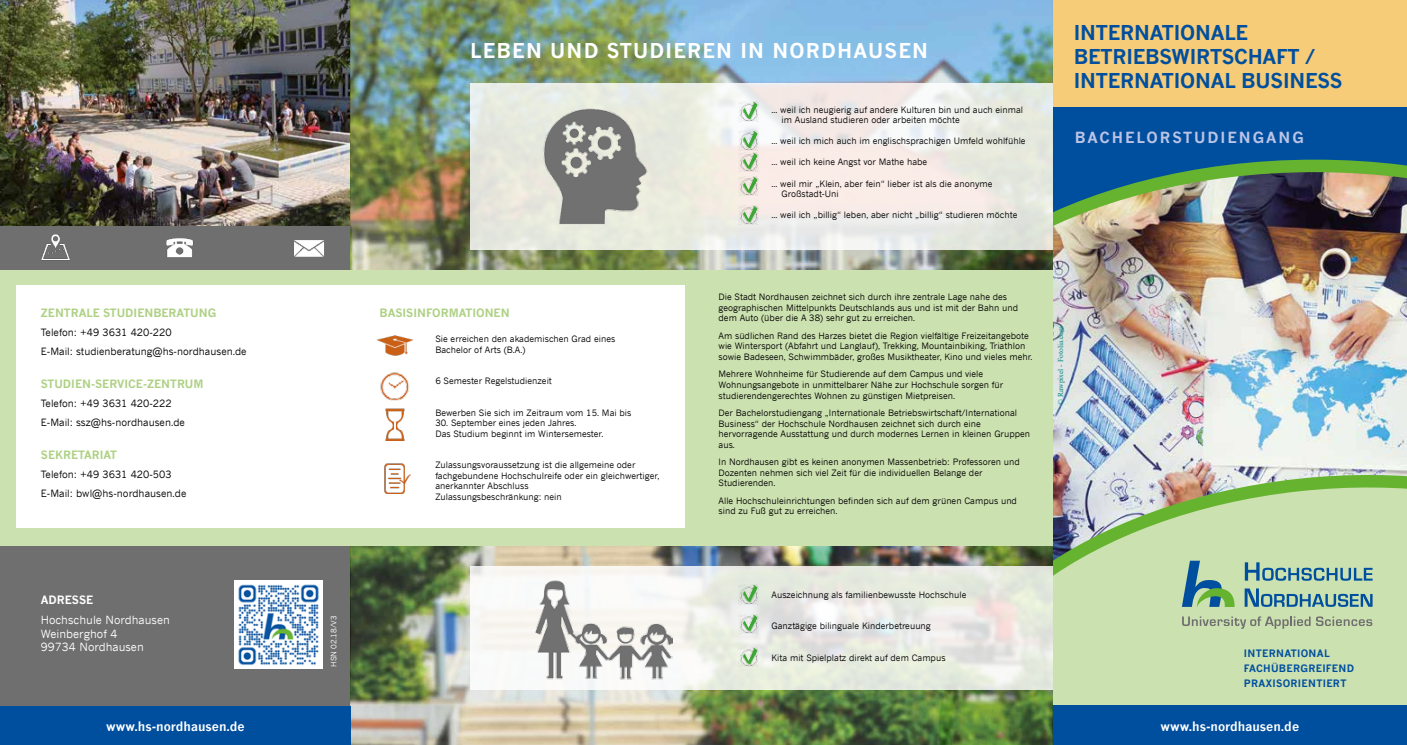
<style>
.page{position:relative;width:1407px;height:745px;background:#fff}
.page>*{position:absolute;margin:0;border:0;box-sizing:border-box;transform-origin:0 0}
.t1{font:700 20px/24px "News Gothic";letter-spacing:-.01em;color:#004f9f}
.t2{font:700 20px "News Gothic";letter-spacing:.06em;color:#fff}
.t3{font:700 15px "News Gothic";letter-spacing:.13em;color:#bcc4e5}
.t4{font:700 12.5px "News Gothic";color:#fff}
.t5{font:700 11.25px "News Gothic";color:#aed184}
.t6{font:11.25px/13.5px "News Gothic";color:#fff}
.t7{font:700 11.25px "News Gothic";color:#fff}
.t8{font:10px/19.1px "News Gothic";color:#000}
.t9{font:700 10px/15px "News Gothic";letter-spacing:.03em;color:#004f9f}
.t10{font:8.75px/10.5px "News Gothic";color:#000}
.t11{font:7.5px "Times New Roman";color:#00847e}
.t12{font:7.5px "News Gothic";color:#fff}
</style>
<div class="page">
<div style="left:1052px;top:89px;width:355px;height:157px;background:#004f9f"></div>
<img style="left:0;top:0;width:351px;height:226px">
<div style="left:0;top:226px;width:352px;height:54px;background:#706f6f"></div>
<img style="left:41px;top:234px;width:29px;height:27px">
<img style="left:166px;top:238px;width:28px;height:20px">
<img style="left:294px;top:240px;width:30px;height:17px">
<div style="left:0;top:530px;width:351px;height:183px;background:#706f6f"></div>
<div style="left:1052px;top:0;width:355px;height:106px;background:#f6cc79"></div>
<img style="left:1052px;top:159px;width:355px;height:303px">
<svg style="left:1052px;top:462px;width:355px;height:243px;background:#c3d8ab"></svg>
<div style="left:1052px;top:705px;width:355px;height:39px;background:#004f9f"></div>
<svg style="left:1182px;top:560px;width:52px;height:46px;background:#7ead99"></svg>
<svg style="left:1182px;top:616px;width:128px;height:12px;background:#b0bf9c"></svg>
<svg style="left:1316px;top:616px;width:56px;height:9px"></svg>
<svg style="left:1245px;top:562px;width:127px;height:18px;background:#8bb2aa"></svg>
<svg style="left:1244px;top:588px;width:128px;height:18px;background:#84ada9"></svg>
<img style="left:351px;top:0;width:701px;height:744px">
<svg style="left:470px;top:83px;width:582px;height:166px;background:#edebe4"></svg>
<svg style="left:470px;top:565px;width:582px;height:124px;fill:#e9ece1"></svg>
<div style="left:0;top:270px;width:1052px;height:275px;background:#cce1b0"></div>
<div style="left:16px;top:285px;width:669px;height:241px;background:#fff"></div>
<img style="left:536px;top:573px;width:137px;height:107px">
<img style="left:376px;top:335px;width:37px;height:21px">
<img style="left:380px;top:372px;width:30px;height:28px">
<img style="left:385px;top:408px;width:20px;height:32px">
<img style="left:384px;top:463px;width:27px;height:30px">
<img style="left:534px;top:102px;width:117px;height:130px">
<img style="left:739px;top:102px;width:20px;height:19px">
<img style="left:739px;top:131px;width:20px;height:19px">
<img style="left:739px;top:152px;width:20px;height:20px">
<img style="left:739px;top:176px;width:20px;height:19px">
<img style="left:739px;top:205px;width:20px;height:20px">
<img style="left:739px;top:584px;width:20px;height:19px">
<img style="left:739px;top:614px;width:20px;height:19px">
<img style="left:739px;top:647px;width:20px;height:19px">
<img style="left:234px;top:580px;width:89px;height:88px">
<div style="left:0;top:706px;width:351px;height:38px;background:#004f9f"></div>
<p class="t5" style="left:41px;top:306px;width:177px">ZENTRALE STUDIENBERATUNG</p>
<p class="t8" style="left:41px;top:323px;width:207px">Telefon: +49 3631 420-220<br>E-Mail: studienberatung@hs-nordhausen.de</p>
<p class="t5" style="left:41px;top:376px;width:164px">STUDIEN-SERVICE-ZENTRUM</p>
<p class="t8" style="left:41px;top:393px;width:145px">Telefon: +49 3631 420-222<br>E-Mail: ssz@hs-nordhausen.de</p>
<p class="t5" style="left:41px;top:447px;width:78px">SEKRETARIAT</p>
<p class="t8" style="left:41px;top:464px;width:147px">Telefon: +49 3631 420-503<br>E-Mail: bwl@hs-nordhausen.de</p>
<p class="t7" style="left:41px;top:592px;width:54px">ADRESSE</p>
<p class="t6" style="left:41px;top:612px;width:131px">Hochschule Nordhausen<br>Weinberghof 4<br>99734 Nordhausen</p>
<h3 class="t4" style="left:106px;top:718px;width:140px">www.hs-nordhausen.de</h3>
<p class="t12" style="left:329px;top:666px;width:53px;rotate:-90deg">HSN 02.18/V3</p>
<h1 class="t2" style="left:470px;top:38px;width:459px">LEBEN UND STUDIEREN IN NORDHAUSEN</h1>
<p class="t10" style="left:781px;top:104px;width:243px;text-indent:-10px">... weil ich neugierig auf andere Kulturen bin und auch einmal im Ausland studieren oder arbeiten möchte</p>
<p class="t10" style="left:771px;top:136px;width:256px">... weil ich mich auch im englischsprachigen Umfeld wohlfühle</p>
<p class="t10" style="left:771px;top:157px;width:157px">... weil ich keine Angst vor Mathe habe</p>
<p class="t10" style="left:781px;top:178px;width:212px;text-indent:-10px">... weil mir „Klein, aber fein“ lieber ist als die anonyme<br>Großstadt-Uni</p>
<p class="t10" style="left:771px;top:209px;width:247px">... weil ich „billig“ leben, aber nicht „billig“ studieren möchte</p>
<h1 class="t1" style="left:1074px;top:20px;width:270px">INTERNATIONALE<br>BETRIEBSWIRTSCHAFT /<br>INTERNATIONAL BUSINESS</h1>
<h2 class="t3" style="left:1075px;top:127px;width:230px">BACHELORSTUDIENGANG</h2>
<p class="t5" style="left:380px;top:306px;width:131px">BASISINFORMATIONEN</p>
<p class="t10" style="left:435px;top:333px;width:181px">Sie erreichen den akademischen Grad eines<br>Bachelor of Arts (B.A.)</p>
<p class="t10" style="left:435px;top:375px;width:118px">6 Semester Regelstudienzeit</p>
<p class="t10" style="left:435px;top:407px;width:197px">Bewerben Sie sich im Zeitraum vom 15. Mai bis</p>
<p class="t10" style="left:435px;top:417px;width:170px">30. September eines jeden Jahres.<br>Das Studium beginnt im Wintersemester.</p>
<p class="t10" style="left:435px;top:459px;width:225px">Zulassungsvoraussetzung ist die allgemeine oder fachgebundene Hochschulreife oder ein gleichwertiger, anerkannter Abschluss<br>Zulassungsbeschränkung: nein</p>
<p class="t10" style="left:718px;top:291px;width:301px">Die Stadt Nordhausen zeichnet sich durch ihre zentrale Lage nahe des geographischen Mittelpunkts Deutschlands aus und ist mit der Bahn und dem Auto (über die A 38) sehr gut zu erreichen.</p>
<p class="t10" style="left:718px;top:330px;width:315px">Am südlichen Rand des Harzes bietet die Region vielfältige Freizeitangebote wie Wintersport (Abfahrt und Langlauf), Trekking, Mountainbiking, Triathlon sowie Badeseen, Schwimmbäder, großes Musiktheater, Kino und vieles mehr.</p>
<p class="t10" style="left:718px;top:368px;width:286px">Mehrere Wohnheime für Studierende auf dem Campus und viele<br>Wohnungsangebote in unmittelbarer Nähe zur Hochschule sorgen für studierendengerechtes Wohnen zu günstigen Mietpreisen.</p>
<p class="t10" style="left:718px;top:407px;width:313px">Der Bachelorstudiengang „Internationale Betriebswirtschaft/International Business“ der Hochschule Nordhausen zeichnet sich durch eine hervorragende Ausstattung und durch modernes Lernen in kleinen Gruppen aus.</p>
<p class="t10" style="left:718px;top:456px;width:303px">In Nordhausen gibt es keinen anonymen Massenbetrieb: Professoren und<br>Dozenten nehmen sich viel Zeit für die individuellen Belange der<br>Studierenden.</p>
<p class="t10" style="left:718px;top:495px;width:300px">Alle Hochschuleinrichtungen befinden sich auf dem grünen Campus und sind zu Fuß gut zu erreichen.</p>
<p class="t11" style="left:1055px;top:404px;width:80px;rotate:-90deg">© Rawpixel - Fotolia.com</p>
<p class="t10" style="left:771px;top:588px;width:196px">Auszeichnung als familienbewusste Hochschule</p>
<p class="t10" style="left:771px;top:620px;width:161px">Ganztägige bilinguale Kinderbetreuung</p>
<p class="t10" style="left:771px;top:651px;width:175px">Kita mit Spielplatz direkt auf dem Campus</p>
<p class="t9" style="left:1244px;top:645px;width:112px">INTERNATIONAL<br>FACHÜBERGREIFEND<br>PRAXISORIENTIERT</p>
<h3 class="t4" style="left:1160px;top:718px;width:140px">www.hs-nordhausen.de</h3>
</div>
